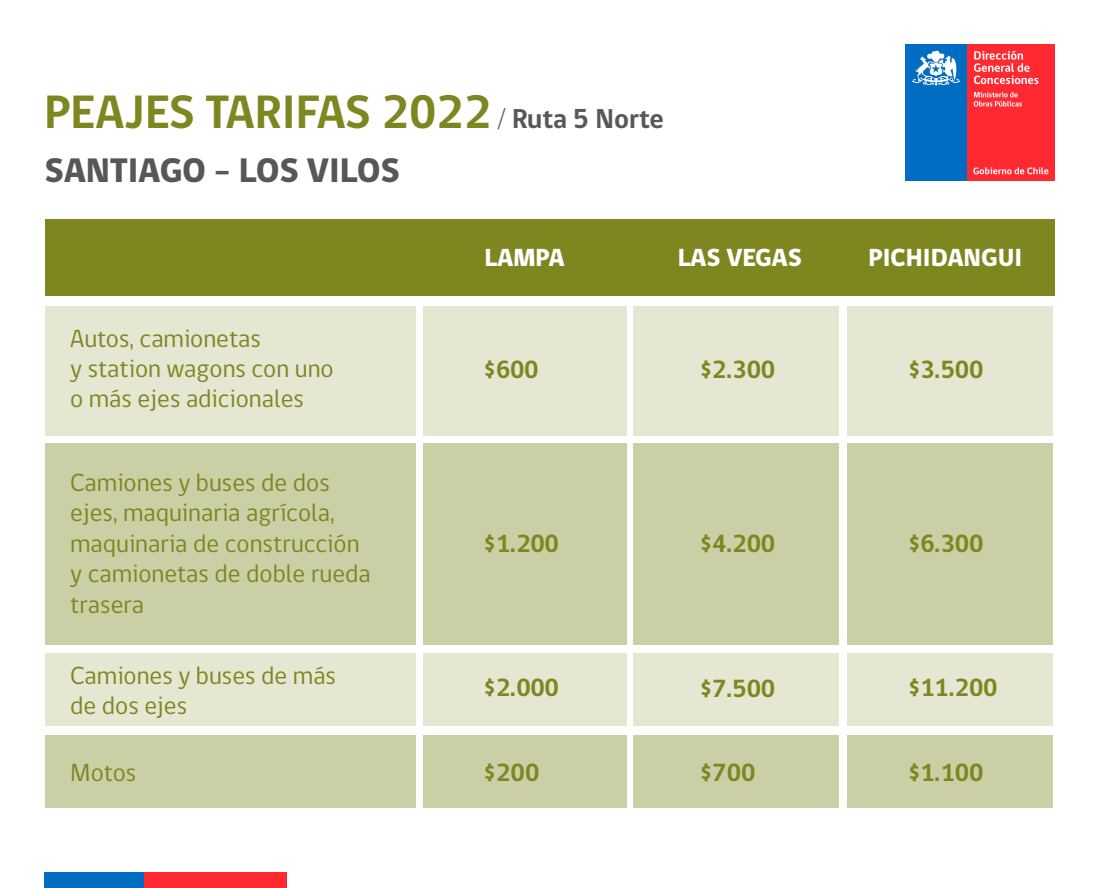
<style>
.page{position:relative;width:1100px;height:888px;background:#fff}
.page>*{position:absolute;margin:0;border:0;box-sizing:border-box;transform-origin:0 0}
.t1{font:700 48px "gob CL";color:#7e8620}
.t2{font:800 35px "gob CL";color:#575756}
.t3{font:25.4px/30.4px "gob CL";color:#7e8620}
.t4{font:700 25.4px "gob CL";letter-spacing:-.015em;color:#7e8620}
.t5{font:800 25.4px "gob CL";color:#fff}
.s1{font-size:28px;color:#57585a}
</style>
<div class="page">
<div style="left:45px;top:219px;width:1010px;height:77px;background:#7e8620"></div>
<div style="left:967px;top:44px;width:88px;height:137px;background:#ff2931"></div>
<div style="left:905px;top:44px;width:62px;height:137px;background:#006dc2"></div>
<svg style="left:912px;top:50px;width:48px;height:36px"></svg>
<svg style="left:973px;top:167px;width:75px;height:7px"></svg>
<svg style="left:974px;top:92px;width:48px;height:14px"></svg>
<svg style="left:974px;top:51px;width:64px;height:33px"></svg>
<div style="left:44px;top:872px;width:103px;height:15px;background:#006dc2"></div>
<div style="left:144px;top:872px;width:142px;height:15px;background:#ff2931"></div>
<div style="left:45px;top:306px;width:370px;height:130px;background:#e5e7d3"></div>
<div style="left:45px;top:443px;width:370px;height:202px;background:#cbcfa6"></div>
<div style="left:45px;top:653px;width:370px;height:73px;background:#e5e7d3"></div>
<div style="left:45px;top:734px;width:370px;height:73px;background:#cbcfa6"></div>
<div style="left:423px;top:306px;width:204px;height:130px;background:#e5e7d3"></div>
<div style="left:423px;top:443px;width:204px;height:202px;background:#cbcfa6"></div>
<div style="left:423px;top:653px;width:204px;height:73px;background:#e5e7d3"></div>
<div style="left:423px;top:734px;width:204px;height:73px;background:#cbcfa6"></div>
<div style="left:633px;top:306px;width:206px;height:130px;background:#e5e7d3"></div>
<div style="left:633px;top:443px;width:206px;height:202px;background:#cbcfa6"></div>
<div style="left:633px;top:653px;width:206px;height:73px;background:#e5e7d3"></div>
<div style="left:633px;top:734px;width:206px;height:73px;background:#cbcfa6"></div>
<div style="left:847px;top:306px;width:206px;height:130px;background:#e5e7d3"></div>
<div style="left:847px;top:443px;width:206px;height:202px;background:#cbcfa6"></div>
<div style="left:847px;top:653px;width:206px;height:73px;background:#e5e7d3"></div>
<div style="left:847px;top:734px;width:206px;height:73px;background:#cbcfa6"></div>
<h1 class="t1" style="left:44px;top:79px;width:621px">PEAJES TARIFAS 2022 <span class="s1">/ Ruta 5 Norte</span></h1>
<h2 class="t2" style="left:44px;top:147px;width:357px">SANTIAGO - LOS VILOS</h2>
<p class="t3" style="left:70px;top:323px;width:265px">Autos, camionetas<br>y station wagons con uno o más ejes adicionales</p>
<p class="t3" style="left:70px;top:467px;width:302px">Camiones y buses de dos ejes, maquinaria agrícola, maquinaria de construcción y camionetas de doble rueda trasera</p>
<p class="t3" style="left:70px;top:660px;width:267px">Camiones y buses de más de dos ejes</p>
<p class="t3" style="left:70px;top:757px;width:68px">Motos</p>
<p class="t5" style="left:485px;top:240px;width:82px">LAMPA</p>
<p class="t5" style="left:678px;top:240px;width:126px">LAS VEGAS</p>
<p class="t5" style="left:869px;top:240px;width:155px">PICHIDANGUI</p>
<p class="t4" style="left:484px;top:351px;width:57px">$600</p>
<p class="t4" style="left:700px;top:351px;width:77px">$2.300</p>
<p class="t4" style="left:908px;top:351px;width:77px">$3.500</p>
<p class="t4" style="left:484px;top:526px;width:77px">$1.200</p>
<p class="t4" style="left:700px;top:526px;width:77px">$4.200</p>
<p class="t4" style="left:908px;top:526px;width:77px">$6.300</p>
<p class="t4" style="left:484px;top:670px;width:77px">$2.000</p>
<p class="t4" style="left:700px;top:670px;width:77px">$7.500</p>
<p class="t4" style="left:908px;top:670px;width:91px">$11.200</p>
<p class="t4" style="left:484px;top:755px;width:57px">$200</p>
<p class="t4" style="left:700px;top:755px;width:57px">$700</p>
<p class="t4" style="left:908px;top:755px;width:77px">$1.100</p>
</div>
